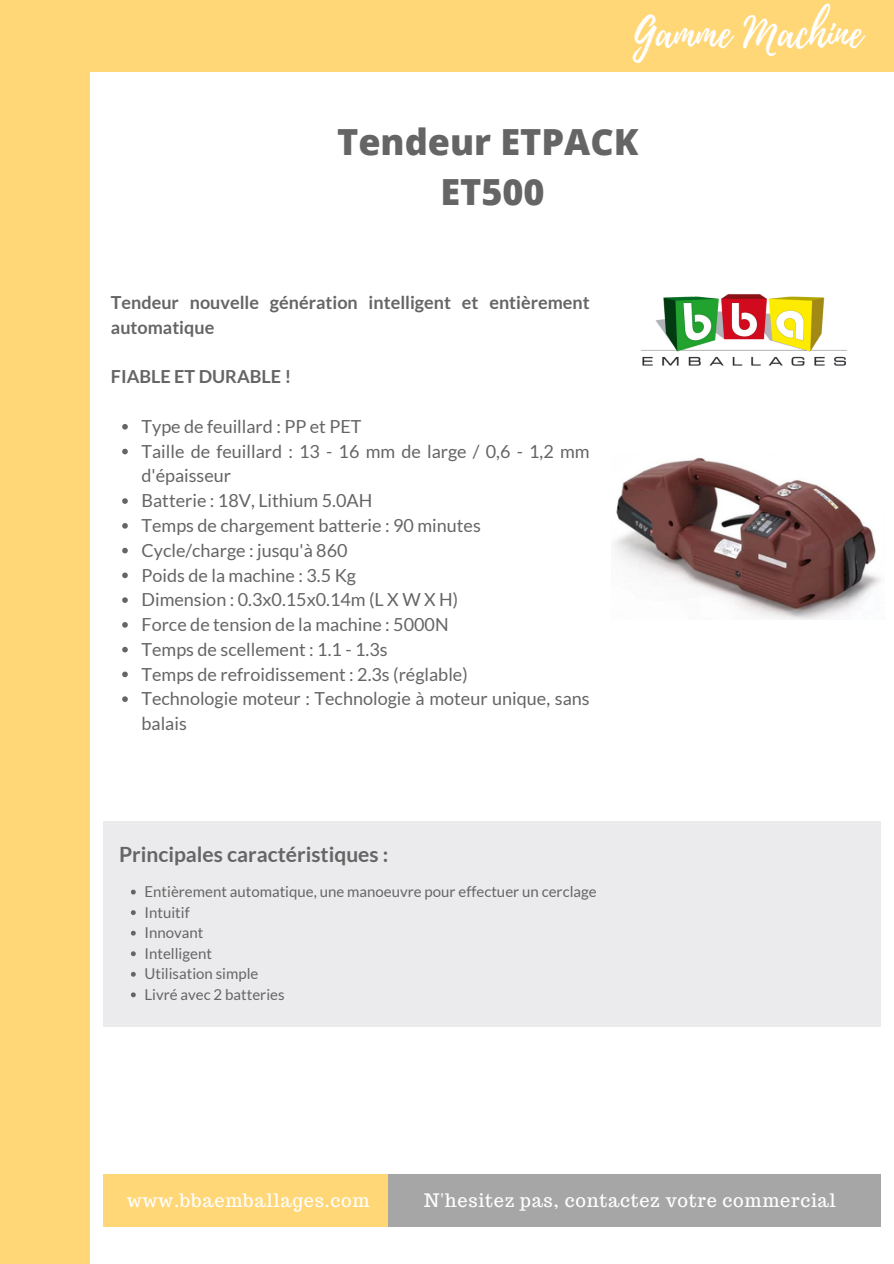
<style>
.page{position:relative;width:894px;height:1264px;background:#fff}
.page>*{position:absolute;margin:0;border:0;box-sizing:border-box;transform-origin:0 0}
.t1{font:41.55px "Playlist Script";color:#fff}
.t2{font:800 36px/50.2px "Open Sans";color:#656565;text-align:center}
.t3{font:700 21px "Lato";color:#656565}
.t4{font:18.15px "Trocchi";letter-spacing:.04em;color:#fff}
.t5{font:18px/24.8px "Lato";color:#656565}
.t6{font:700 18px/24.8px "Lato";color:#656565}
.t7{font:15px "Lato";color:#656565}
</style>
<div class="page">
<div style="left:0;top:0;width:89px;height:1263px;background:#ffd777"></div>
<div style="left:387px;top:1174px;width:493px;height:52px;background:#a6a6a6"></div>
<div style="left:103px;top:1174px;width:284px;height:52px;background:#ffd777"></div>
<div style="left:0;top:0;width:893px;height:71px;background:#ffd777"></div>
<img style="left:641px;top:294px;width:206px;height:72px">
<div style="left:104px;top:821px;width:776px;height:206px;background:#ebebed"></div>
<svg style="left:122px;top:424px;width:6px;height:5px"></svg>
<svg style="left:122px;top:449px;width:6px;height:5px"></svg>
<svg style="left:122px;top:498px;width:6px;height:6px"></svg>
<svg style="left:122px;top:523px;width:6px;height:5px"></svg>
<svg style="left:122px;top:548px;width:6px;height:5px"></svg>
<svg style="left:122px;top:572px;width:6px;height:6px"></svg>
<svg style="left:122px;top:597px;width:6px;height:6px"></svg>
<svg style="left:122px;top:622px;width:6px;height:5px"></svg>
<svg style="left:122px;top:647px;width:6px;height:5px"></svg>
<svg style="left:122px;top:671px;width:6px;height:6px"></svg>
<svg style="left:122px;top:696px;width:6px;height:6px"></svg>
<img style="left:614px;top:457px;width:267px;height:162px">
<svg style="left:131px;top:889px;width:5px;height:5px"></svg>
<svg style="left:131px;top:910px;width:5px;height:5px"></svg>
<svg style="left:131px;top:930px;width:5px;height:5px"></svg>
<svg style="left:131px;top:951px;width:5px;height:5px"></svg>
<svg style="left:131px;top:971px;width:5px;height:5px"></svg>
<svg style="left:131px;top:992px;width:5px;height:5px"></svg>
<h6 class="t1" style="left:632px;top:4px;width:231px">Gamme Machine</h6>
<p class="t2" style="left:337px;top:115px;width:303px">Tendeur ETPACK<br>ET500</p>
<h2 class="t6" style="left:111px;top:290px;width:480px">Tendeur nouvelle génération intelligent et entièrement automatique</h2>
<h5 class="t6" style="left:111px;top:364px;width:182px">FIABLE ET DURABLE !</h5>
<h4 class="t5" style="left:141px;top:413px;width:221px">Type de feuillard : PP et PET</h4>
<p class="t5" style="left:141px;top:438px;width:449px">Taille de feuillard : 13 - 16 mm de large / 0,6 - 1,2 mm d'épaisseur</p>
<p class="t5" style="left:141px;top:488px;width:232px">Batterie : 18V, Lithium 5.0AH</p>
<p class="t5" style="left:141px;top:512px;width:341px">Temps de chargement batterie : 90 minutes</p>
<p class="t5" style="left:141px;top:537px;width:207px">Cycle/charge : jusqu'à 860</p>
<p class="t5" style="left:141px;top:562px;width:216px">Poids de la machine : 3.5 Kg</p>
<p class="t5" style="left:141px;top:587px;width:318px">Dimension : 0.3x0.15x0.14m (L X W X H)</p>
<p class="t5" style="left:141px;top:611px;width:308px">Force de tension de la machine : 5000N</p>
<p class="t5" style="left:141px;top:636px;width:247px">Temps de scellement : 1.1 - 1.3s</p>
<p class="t5" style="left:141px;top:661px;width:327px">Temps de refroidissement : 2.3s (réglable)</p>
<p class="t5" style="left:141px;top:686px;width:449px">Technologie moteur : Technologie à moteur unique, sans balais</p>
<p class="t3" style="left:119px;top:841px;width:271px">Principales caractéristiques :</p>
<p class="t7" style="left:144px;top:882px;width:453px">Entièrement automatique, une manoeuvre pour effectuer un cerclage</p>
<h3 class="t7" style="left:144px;top:903px;width:47px">Intuitif</h3>
<p class="t7" style="left:144px;top:923px;width:60px">Innovant</p>
<p class="t7" style="left:144px;top:944px;width:69px">Intelligent</p>
<p class="t7" style="left:144px;top:964px;width:115px">Utilisation simple</p>
<p class="t7" style="left:144px;top:985px;width:141px">Livré avec 2 batteries</p>
<h6 class="t4" style="left:127px;top:1188px;width:244px">www.bbaemballages.com</h6>
<p class="t4" style="left:424px;top:1188px;width:413px">N'hesitez pas, contactez votre commercial</p>
</div>
